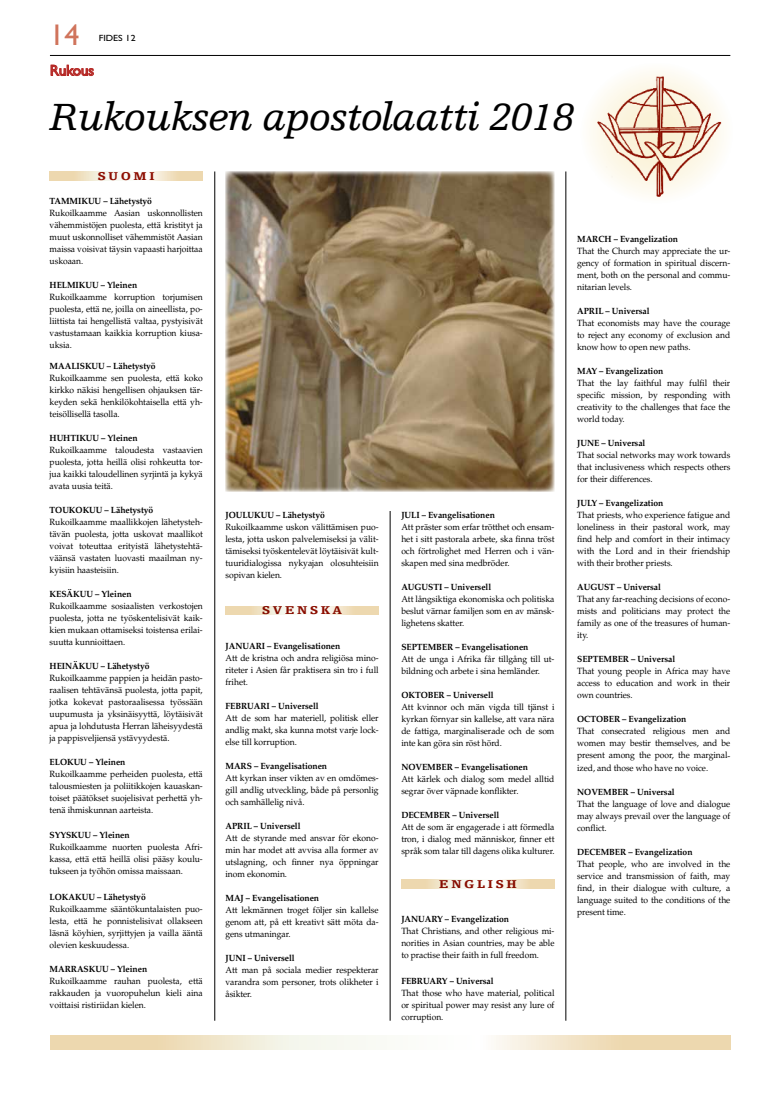
<style>
.page{position:relative;width:780px;height:1106px;background:#fff}
.page>*{position:absolute;margin:0;border:0;box-sizing:border-box;transform-origin:0 0}
.t1{font:italic 40px "Egyptienne FLT Std";letter-spacing:-.03em;color:#000}
.t2{font:30px "Gill Sans Std";color:#d0745c}
.t3{font:15px "Gill Sans Std";letter-spacing:-.01em;color:#b52724}
.t4{font:900 12px "Egyptienne FLT Std";letter-spacing:.2em;color:#8d0e01;scale:1.1 1}
.t5{font:9px/12px "Palatino LT Std";letter-spacing:-.005em;color:#000;text-align:justify;scale:.95 1}
.t6{font:700 9px "Palatino LT Std";letter-spacing:-.005em;color:#000;scale:.95 1}
.t7{font:9px "Gill Sans Std";color:#000;scale:1.1 1}
</style>
<div class="page">
<svg style="left:50px;top:171px;width:153px;height:9px"></svg>
<hr style="left:50px;top:55px;width:680px;height:1px;background:#000">
<svg style="left:51px;top:65px;width:43px;height:11px"></svg>
<hr style="left:390px;top:511px;width:1px;height:509px;background:#000">
<hr style="left:565px;top:171px;width:1px;height:849px;background:#000">
<hr style="left:214px;top:171px;width:1px;height:849px;background:#000">
<svg style="left:225px;top:606px;width:153px;height:8px"></svg>
<svg style="left:401px;top:879px;width:153px;height:9px"></svg>
<svg style="left:580px;top:63px;width:153px;height:141px"></svg>
<img style="left:225px;top:171px;width:329px;height:320px">
<svg style="left:51px;top:1035px;width:679px;height:14px"></svg>
<h2 class="t2" style="left:50px;top:18px;width:31px">14</h2>
<p class="t7" style="left:99px;top:33px;width:35px">FIDES 12</p>
<h3 class="t3" style="left:50px;top:62px;width:46px">Rukous</h3>
<h1 class="t1" style="left:50px;top:95px;width:526px">Rukouksen apostolaatti 2018</h1>
<h3 class="t4" style="left:98px;top:169px;width:53px">SUOMI</h3>
<p class="t6" style="left:50px;top:196px;width:109px">TAMMIKUU – Lähetystyö</p>
<p class="t5" style="left:50px;top:207px;width:163px">Rukoilkaamme Aasian uskonnollisten vähemmistöjen puolesta, että kristityt ja muut uskonnolliset vähemmistöt Aasian maissa voisivat täysin vapaasti harjoittaa uskoaan.</p>
<p class="t6" style="left:50px;top:280px;width:94px">HELMIKUU – Yleinen</p>
<p class="t5" style="left:50px;top:291px;width:163px">Rukoilkaamme korruption torjumisen puolesta, että ne, joilla on aineellista, po&shy;liittista tai hengellistä valtaa, pystyisivät vastustamaan kaikkia korruption kiusa&shy;uksia.</p>
<p class="t6" style="left:50px;top:361px;width:113px">MAALISKUU – Lähetystyö</p>
<p class="t5" style="left:50px;top:372px;width:163px">Rukoilkaamme sen puolesta, että koko kirkko näkisi hengellisen ohjauksen tär&shy;keyden sekä henkilökohtaisella että yh&shy;teisöllisellä tasolla.</p>
<p class="t6" style="left:50px;top:433px;width:94px">HUHTIKUU – Yleinen</p>
<p class="t5" style="left:50px;top:444px;width:163px">Rukoilkaamme taloudesta vastaavien puolesta, jotta heillä olisi rohkeutta tor&shy;jua kaikki taloudellinen syrjintä ja kykyä avata uusia teitä.</p>
<p class="t6" style="left:50px;top:505px;width:111px">TOUKOKUU – Lähetystyö</p>
<p class="t5" style="left:50px;top:516px;width:163px">Rukoilkaamme maallikkojen lähetysteh&shy;tävän puolesta, jotta uskovat maallikot voivat toteuttaa erityistä lähetystehtä&shy;väänsä vastaten luovasti maailman ny&shy;kyisiin haasteisiin.</p>
<p class="t6" style="left:50px;top:589px;width:88px">KESÄKUU – Yleinen</p>
<p class="t5" style="left:50px;top:600px;width:163px">Rukoilkaamme sosiaalisten verkostojen puolesta, jotta ne työskentelisivät kaik&shy;kien mukaan ottamiseksi toistensa erilai&shy;suutta kunnioittaen.</p>
<p class="t6" style="left:50px;top:661px;width:107px">HEINÄKUU – Lähetystyö</p>
<p class="t5" style="left:50px;top:672px;width:163px">Rukoilkaamme pappien ja heidän pasto&shy;raalisen tehtävänsä puolesta, jotta papit, jotka kokevat pastoraalisessa työssään uupumusta ja yksinäisyyttä, löytäisivät apua ja lohdutusta Herran läheisyydestä ja pappisveljiensä ystävyydestä.</p>
<p class="t6" style="left:50px;top:757px;width:81px">ELOKUU – Yleinen</p>
<p class="t5" style="left:50px;top:768px;width:163px">Rukoilkaamme perheiden puolesta, että talousmiesten ja poliitikkojen kauaskan&shy;toiset päätökset suojelisivat perhettä yh&shy;tenä ihmiskunnan aarteista.</p>
<p class="t6" style="left:50px;top:829px;width:86px">SYYSKUU – Yleinen</p>
<p class="t5" style="left:50px;top:840px;width:163px">Rukoilkaamme nuorten puolesta Afri&shy;kassa, että että heillä olisi pääsy koulu&shy;tukseen ja työhön omissa maissaan.</p>
<p class="t6" style="left:50px;top:891px;width:103px">LOKAKUU – Lähetystyö</p>
<p class="t5" style="left:50px;top:903px;width:163px">Rukoilkaamme sääntökuntalaisten puo&shy;lesta, että he ponnistelisivat ollakseen läsnä köyhien, syrjittyjen ja vailla ääntä olevien keskuudessa.</p>
<p class="t6" style="left:50px;top:963px;width:104px">MARRASKUU – Yleinen</p>
<p class="t5" style="left:50px;top:975px;width:163px">Rukoilkaamme rauhan puolesta, että rakkauden ja vuoropuhelun kieli aina voittaisi ristiriidan kielen.</p>
<p class="t6" style="left:225px;top:509px;width:106px">JOULUKUU – Lähetystyö</p>
<p class="t5" style="left:225px;top:520px;width:163px">Rukoilkaamme uskon välittämisen puo&shy;lesta, jotta uskon palvelemiseksi ja välit&shy;tämiseksi työskentelevät löytäisivät kult&shy;tuuridialogissa nykyajan olosuhteisiin sopivan kielen.</p>
<h3 class="t4" style="left:262px;top:603px;width:74px">SVENSKA</h3>
<p class="t6" style="left:225px;top:641px;width:122px">JANUARI – Evangelisationen</p>
<p class="t5" style="left:225px;top:652px;width:163px">Att de kristna och andra religiösa mino&shy;riteter i Asien får praktisera sin tro i full frihet.</p>
<p class="t6" style="left:225px;top:701px;width:100px">FEBRUARI – Universell</p>
<p class="t5" style="left:225px;top:712px;width:163px">Att de som har materiell, politisk eller andlig makt, ska kunna motst varje lock&shy;else till korruption.</p>
<p class="t6" style="left:225px;top:761px;width:109px">MARS – Evangelisationen</p>
<p class="t5" style="left:225px;top:772px;width:163px">Att kyrkan inser vikten av en omdömes&shy;gill andlig utveckling, både på personlig och samhällelig nivå.</p>
<p class="t6" style="left:225px;top:821px;width:81px">APRIL – Universell</p>
<p class="t5" style="left:225px;top:832px;width:163px">Att de styrande med ansvar för ekono&shy;min har modet att avvisa alla former av utslagning, och finner nya öppningar inom ekonomin.</p>
<p class="t6" style="left:225px;top:893px;width:100px">MAJ – Evangelisationen</p>
<p class="t5" style="left:225px;top:904px;width:163px">Att lekmännen troget följer sin kallelse genom att, på ett kreativt sätt möta da&shy;gens utmaningar.</p>
<p class="t6" style="left:225px;top:953px;width:74px">JUNI – Universell</p>
<p class="t5" style="left:225px;top:964px;width:163px">Att man på sociala medier respekterar varandra som personer, trots olikheter i åsikter.</p>
<p class="t6" style="left:401px;top:509px;width:100px">JULI – Evangelisationen</p>
<p class="t5" style="left:401px;top:520px;width:163px">Att präster som erfar trötthet och ensam&shy;het i sitt pastorala arbete, ska finna tröst och förtrolighet med Herren och i vän&shy;skapen med sina medbröder.</p>
<p class="t6" style="left:401px;top:581px;width:96px">AUGUSTI – Universell</p>
<p class="t5" style="left:401px;top:592px;width:163px">Att långsiktiga ekonomiska och politiska beslut värnar familjen som en av mänsk&shy;lighetens skatter.</p>
<p class="t6" style="left:401px;top:641px;width:135px">SEPTEMBER – Evangelisationen</p>
<p class="t5" style="left:401px;top:652px;width:163px">Att de unga i Afrika får tillgång till ut&shy;bildning och arbete i sina hemländer.</p>
<p class="t6" style="left:401px;top:689px;width:99px">OKTOBER – Universell</p>
<p class="t5" style="left:401px;top:700px;width:163px">Att kvinnor och män vigda till tjänst i kyrkan förnyar sin kallelse, att vara nära de fattiga, marginaliserade och de som inte kan göra sin röst hörd.</p>
<p class="t6" style="left:401px;top:761px;width:135px">NOVEMBER – Evangelisationen</p>
<p class="t5" style="left:401px;top:772px;width:163px">Att kärlek och dialog som medel alltid segrar över väpnade konflikter.</p>
<p class="t6" style="left:401px;top:809px;width:105px">DECEMBER – Universell</p>
<p class="t5" style="left:401px;top:820px;width:163px">Att de som är engagerade i att förmedla tron, i dialog med människor, finner ett språk som talar till dagens olika kulturer.</p>
<h3 class="t4" style="left:439px;top:877px;width:72px">ENGLISH</h3>
<p class="t6" style="left:401px;top:913px;width:115px">JANUARY – Evangelization</p>
<p class="t5" style="left:401px;top:924px;width:163px">That Christians, and other religious mi&shy;norities in Asian countries, may be able to practise their faith in full freedom.</p>
<p class="t6" style="left:401px;top:975px;width:99px">FEBRUARY – Universal</p>
<p class="t5" style="left:401px;top:986px;width:163px">That those who have material, political or spiritual power may resist any lure of corruption.</p>
<p class="t6" style="left:577px;top:234px;width:108px">MARCH – Evangelization</p>
<p class="t5" style="left:577px;top:245px;width:163px">That the Church may appreciate the ur&shy;gency of formation in spiritual discern&shy;ment, both on the personal and commu&shy;nitarian levels.</p>
<p class="t6" style="left:577px;top:306px;width:78px">APRIL – Universal</p>
<p class="t5" style="left:577px;top:317px;width:163px">That economists may have the courage to reject any economy of exclusion and know how to open new paths.</p>
<p class="t6" style="left:577px;top:366px;width:92px">MAY – Evangelization</p>
<p class="t5" style="left:577px;top:377px;width:163px">That the lay faithful may fulfil their specific mission, by responding with creativity to the challenges that face the world today.</p>
<p class="t6" style="left:577px;top:438px;width:73px">JUNE – Universal</p>
<p class="t5" style="left:577px;top:449px;width:163px">That social networks may work towards that inclusiveness which respects others for their differences.</p>
<p class="t6" style="left:577px;top:498px;width:92px">JULY – Evangelization</p>
<p class="t5" style="left:577px;top:509px;width:163px">That priests, who experience fatigue and loneliness in their pastoral work, may find help and comfort in their intimacy with the Lord and in their friendship with their brother priests.</p>
<p class="t6" style="left:577px;top:582px;width:90px">AUGUST – Universal</p>
<p class="t5" style="left:577px;top:593px;width:163px">That any far-reaching decisions of econo&shy;mists and politicians may protect the family as one of the treasures of human&shy;ity.</p>
<p class="t6" style="left:577px;top:654px;width:105px">SEPTEMBER – Universal</p>
<p class="t5" style="left:577px;top:665px;width:163px">That young people in Africa may have access to education and work in their own countries.</p>
<p class="t6" style="left:577px;top:714px;width:116px">OCTOBER – Evangelization</p>
<p class="t5" style="left:577px;top:725px;width:163px">That consecrated religious men and women may bestir themselves, and be present among the poor, the marginal&shy;ized, and those who have no voice.</p>
<p class="t6" style="left:577px;top:786px;width:104px">NOVEMBER – Universal</p>
<p class="t5" style="left:577px;top:797px;width:163px">That the language of love and dialogue may always prevail over the language of conflict.</p>
<p class="t6" style="left:577px;top:846px;width:123px">DECEMBER – Evangelization</p>
<p class="t5" style="left:577px;top:857px;width:163px">That people, who are involved in the service and transmission of faith, may find, in their dialogue with culture, a language suited to the conditions of the present time.</p>
</div>
